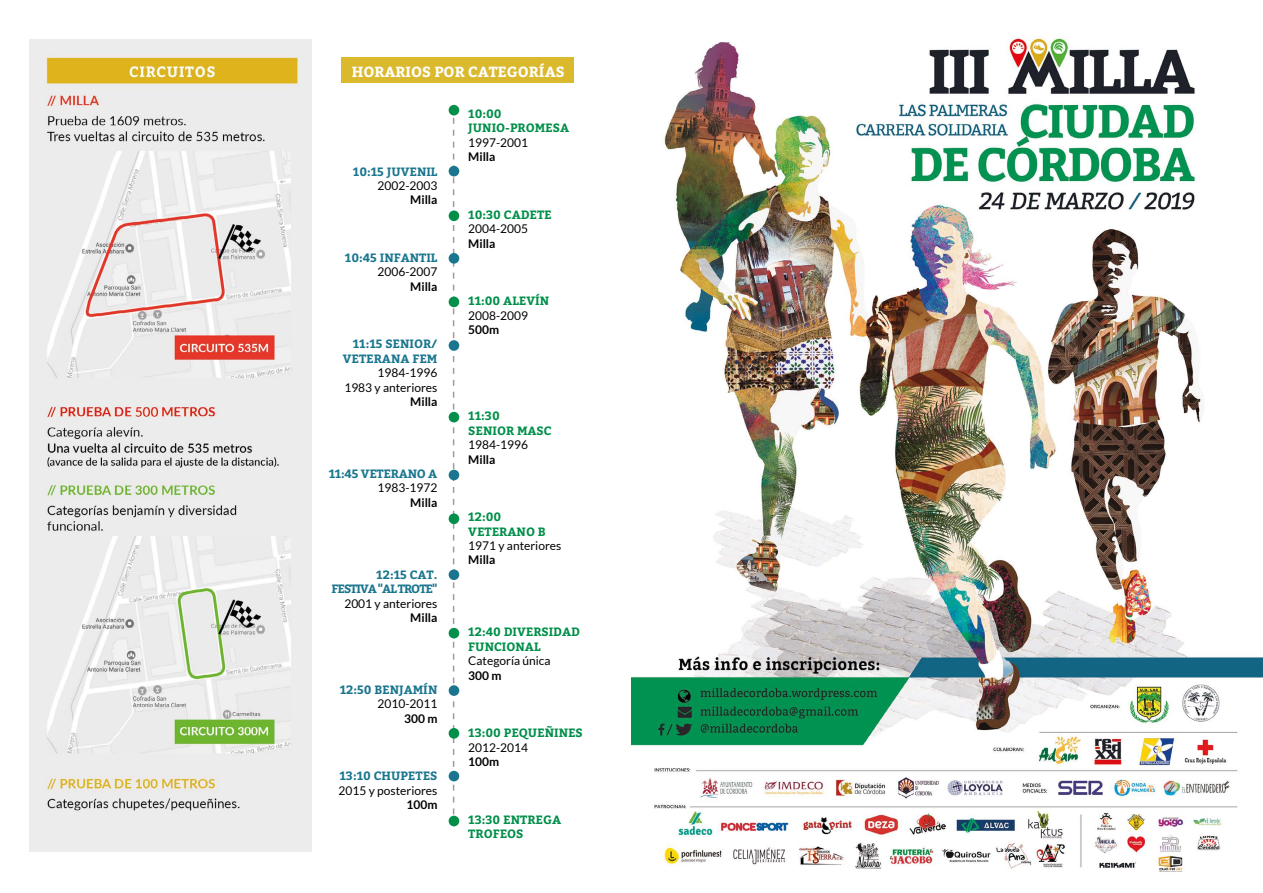
<style>
.page{position:relative;width:1263px;height:893px;background:#fff}
.page>*{position:absolute;margin:0;border:0;box-sizing:border-box;transform-origin:0 0}
.t1{font:700 14.7px "Bitter";color:#fff}
.t2{font:12px/14.4px "Lato";color:#000;text-align:right}
.t3{font:700 12px/14.4px "Bitter";color:#018f4a}
.t4{font:700 12px/14.4px "Bitter";color:#1a768e;text-align:right}
.t5{font:700 12px "Lato";color:#000}
.t6{font:700 12px/14.4px "Bitter";letter-spacing:-.08em;color:#1a768e;text-align:right}
.t7{font:700 12px "Bitter";letter-spacing:-.02em;color:#1a768e}
</style>
<div class="page">
<img style="left:631px;top:36px;width:632px;height:836px">
<img style="left:30px;top:39px;width:281px;height:812px">
<div style="left:341px;top:58px;width:233px;height:25px;background:#dbb92d"></div>
<svg style="left:453px;top:115px;width:1px;height:701px"></svg>
<div style="left:449px;top:105px;width:10px;height:10px;background:#018f4a;border-radius:50%"></div>
<div style="left:449px;top:166px;width:10px;height:10px;background:#1a768e;border-radius:50%"></div>
<div style="left:449px;top:253px;width:10px;height:11px;background:#1a768e;border-radius:50%"></div>
<div style="left:449px;top:210px;width:10px;height:11px;background:#018f4a;border-radius:50%"></div>
<div style="left:449px;top:297px;width:10px;height:10px;background:#018f4a;border-radius:50%"></div>
<div style="left:449px;top:340px;width:10px;height:11px;background:#1a768e;border-radius:50%"></div>
<div style="left:449px;top:412px;width:10px;height:10px;background:#018f4a;border-radius:50%"></div>
<div style="left:449px;top:470px;width:10px;height:10px;background:#1a768e;border-radius:50%"></div>
<div style="left:449px;top:513px;width:10px;height:11px;background:#018f4a;border-radius:50%"></div>
<div style="left:449px;top:569px;width:10px;height:11px;background:#1a768e;border-radius:50%"></div>
<div style="left:449px;top:628px;width:10px;height:10px;background:#018f4a;border-radius:50%"></div>
<div style="left:449px;top:685px;width:10px;height:11px;background:#1a768e;border-radius:50%"></div>
<div style="left:449px;top:728px;width:10px;height:11px;background:#018f4a;border-radius:50%"></div>
<div style="left:449px;top:771px;width:10px;height:10px;background:#1a768e;border-radius:50%"></div>
<div style="left:449px;top:816px;width:10px;height:10px;background:#018f4a;border-radius:50%"></div>
<p class="t1" style="left:352px;top:63px;width:214px">HORARIOS POR CATEGORÍAS</p>
<p class="t4" style="left:353px;top:164px;width:86px">10:15 JUVENIL</p>
<p class="t2" style="left:378px;top:178px;width:61px">2002-2003</p>
<p class="t5" style="left:410px;top:193px;width:29px">Milla</p>
<p class="t4" style="left:345px;top:251px;width:94px">10:45 INFANTIL</p>
<p class="t2" style="left:378px;top:265px;width:61px">2006-2007</p>
<p class="t5" style="left:410px;top:279px;width:29px">Milla</p>
<p class="t4" style="left:343px;top:337px;width:96px">11:15 SENIOR/<br>VETERANA FEM</p>
<p class="t2" style="left:344px;top:366px;width:95px">1984-1996<br>1983 y anteriores</p>
<p class="t5" style="left:410px;top:395px;width:29px">Milla</p>
<p class="t7" style="left:329px;top:466px;width:110px">11:45 VETERANO A</p>
<p class="t2" style="left:378px;top:481px;width:61px">1983-1972</p>
<p class="t5" style="left:410px;top:495px;width:29px">Milla</p>
<p class="t6" style="left:331px;top:567px;width:107px">12:15 CAT.<br>FESTIVA "AL TROTE"</p>
<p class="t2" style="left:344px;top:596px;width:95px">2001 y anteriores</p>
<p class="t5" style="left:410px;top:611px;width:29px">Milla</p>
<p class="t4" style="left:340px;top:683px;width:99px">12:50 BENJAMÍN</p>
<p class="t2" style="left:378px;top:697px;width:61px">2010-2011</p>
<p class="t5" style="left:404px;top:711px;width:35px">300 m</p>
<p class="t4" style="left:339px;top:769px;width:100px">13:10 CHUPETES</p>
<p class="t2" style="left:339px;top:783px;width:100px">2015 y posteriores</p>
<p class="t5" style="left:406px;top:798px;width:32px">100m</p>
<p class="t3" style="left:468px;top:107px;width:102px">10:00<br>JUNIO-PROMESA</p>
<p class="t2" style="left:468px;top:135px;width:61px">1997-2001</p>
<p class="t5" style="left:468px;top:150px;width:29px">Milla</p>
<p class="t3" style="left:468px;top:207px;width:85px">10:30 CADETE</p>
<p class="t2" style="left:468px;top:222px;width:61px">2004-2005</p>
<p class="t5" style="left:468px;top:236px;width:29px">Milla</p>
<p class="t3" style="left:468px;top:294px;width:82px">11:00 ALEVÍN</p>
<p class="t2" style="left:468px;top:308px;width:61px">2008-2009</p>
<p class="t5" style="left:468px;top:323px;width:32px">500m</p>
<p class="t3" style="left:468px;top:409px;width:85px">11:30<br>SENIOR MASC</p>
<p class="t2" style="left:468px;top:438px;width:61px">1984-1996</p>
<p class="t5" style="left:468px;top:452px;width:29px">Milla</p>
<p class="t3" style="left:468px;top:510px;width:79px">12:00<br>VETERANO B</p>
<p class="t2" style="left:468px;top:538px;width:95px">1971 y anteriores</p>
<p class="t5" style="left:468px;top:553px;width:29px">Milla</p>
<p class="t3" style="left:468px;top:625px;width:113px">12:40 DIVERSIDAD<br>FUNCIONAL</p>
<p class="t2" style="left:468px;top:654px;width:84px">Categoría única</p>
<p class="t5" style="left:468px;top:668px;width:35px">300 m</p>
<p class="t3" style="left:468px;top:726px;width:116px">13:00 PEQUEÑINES</p>
<p class="t2" style="left:468px;top:740px;width:61px">2012-2014</p>
<p class="t5" style="left:468px;top:755px;width:32px">100m</p>
<p class="t3" style="left:468px;top:812px;width:94px">13:30 ENTREGA<br>TROFEOS</p>
</div>
